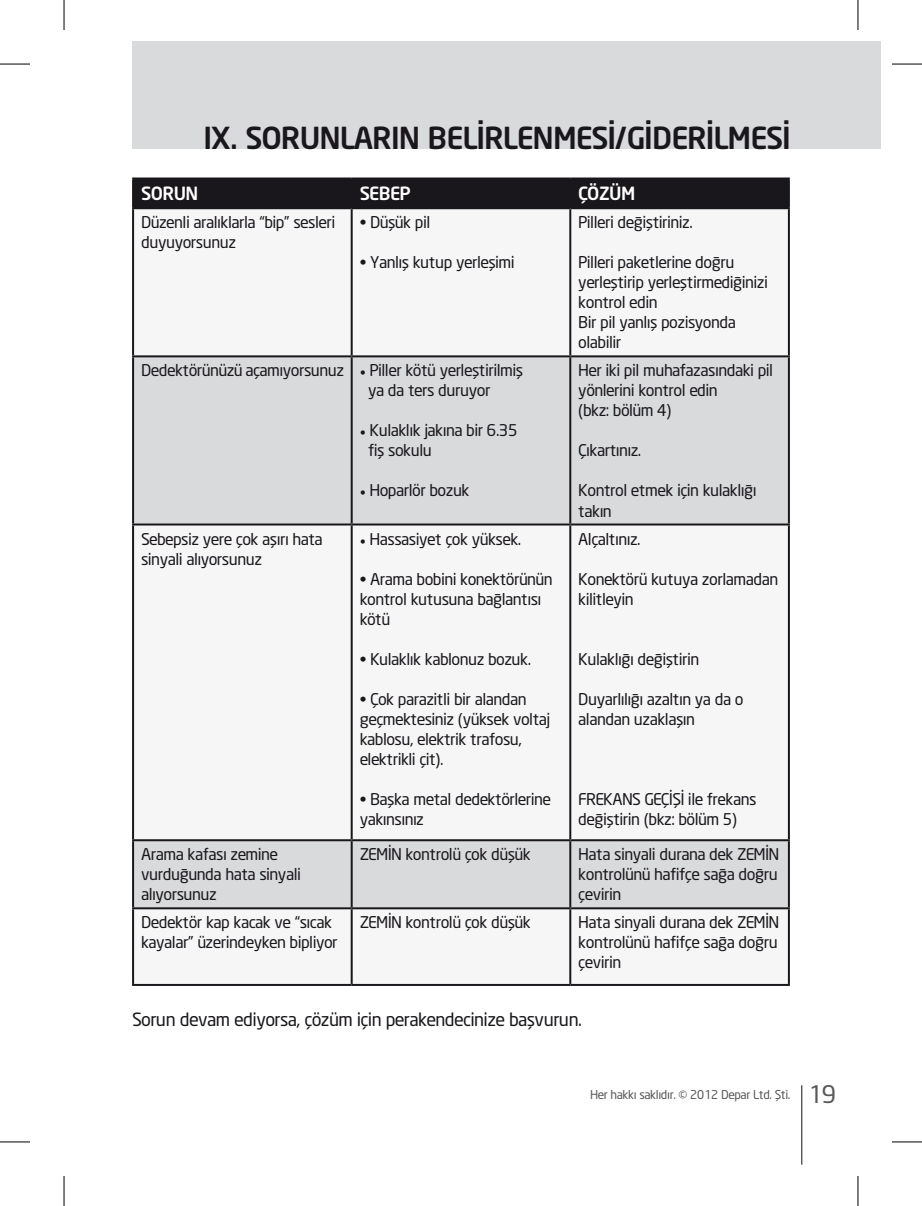
<style>
.page{position:relative;width:922px;height:1206px;background:#fff}
.page>*{position:absolute;margin:0;border:0;box-sizing:border-box;transform-origin:0 0}
.t1{font:500 30px "Neo Sans";color:#1a171c}
.t2{font:18px "Neo Sans";color:#1a171c}
.t3{font:500 18px "Neo Sans";color:#fff}
.t4{font:16px/20px "Neo Sans";color:#1a171c}
.t5{font:12px "Neo Sans";color:#58585a}
.s1{font-family:"Minion Pro"}
.s2{font-size:24px}
</style>
<div class="page">
<hr style="left:801px;top:1084px;width:1px;height:80px;background:#58585a">
<div style="left:134px;top:179px;width:654px;height:28px;background:#1a171c"></div>
<div style="left:134px;top:209px;width:654px;height:774px;background:#f6f6f7"></div>
<svg style="left:134px;top:357px;width:654px;height:550px;fill:#f6f6f7"></svg>
<hr style="left:132px;top:177px;width:220px;height:2px;background:#1a171c">
<hr style="left:132px;top:179px;width:2px;height:28px;background:#1a171c">
<hr style="left:352px;top:177px;width:218px;height:2px;background:#1a171c">
<hr style="left:351px;top:179px;width:2px;height:28px;background:#1a171c">
<hr style="left:570px;top:177px;width:220px;height:2px;background:#1a171c">
<hr style="left:569px;top:179px;width:2px;height:28px;background:#1a171c">
<hr style="left:788px;top:179px;width:2px;height:28px;background:#1a171c">
<hr style="left:132px;top:207px;width:220px;height:2px;background:#1a171c">
<hr style="left:132px;top:209px;width:2px;height:146px;background:#1a171c">
<hr style="left:352px;top:207px;width:218px;height:2px;background:#1a171c">
<hr style="left:351px;top:209px;width:2px;height:146px;background:#1a171c">
<hr style="left:570px;top:207px;width:220px;height:2px;background:#1a171c">
<hr style="left:569px;top:209px;width:2px;height:146px;background:#1a171c">
<hr style="left:788px;top:209px;width:2px;height:146px;background:#1a171c">
<hr style="left:132px;top:355px;width:220px;height:2px;background:#1a171c">
<hr style="left:132px;top:357px;width:2px;height:166px;background:#1a171c">
<hr style="left:352px;top:355px;width:218px;height:2px;background:#1a171c">
<hr style="left:351px;top:357px;width:2px;height:166px;background:#1a171c">
<hr style="left:570px;top:355px;width:220px;height:2px;background:#1a171c">
<hr style="left:569px;top:357px;width:2px;height:166px;background:#1a171c">
<hr style="left:788px;top:357px;width:2px;height:166px;background:#1a171c">
<hr style="left:132px;top:523px;width:220px;height:2px;background:#1a171c">
<hr style="left:132px;top:525px;width:2px;height:314px;background:#1a171c">
<hr style="left:352px;top:523px;width:218px;height:2px;background:#1a171c">
<hr style="left:351px;top:525px;width:2px;height:314px;background:#1a171c">
<hr style="left:570px;top:523px;width:220px;height:2px;background:#1a171c">
<hr style="left:569px;top:525px;width:2px;height:314px;background:#1a171c">
<hr style="left:788px;top:525px;width:2px;height:314px;background:#1a171c">
<hr style="left:132px;top:839px;width:220px;height:2px;background:#1a171c">
<hr style="left:132px;top:841px;width:2px;height:66px;background:#1a171c">
<hr style="left:352px;top:839px;width:218px;height:2px;background:#1a171c">
<hr style="left:351px;top:841px;width:2px;height:66px;background:#1a171c">
<hr style="left:570px;top:839px;width:220px;height:2px;background:#1a171c">
<hr style="left:569px;top:841px;width:2px;height:66px;background:#1a171c">
<hr style="left:788px;top:841px;width:2px;height:66px;background:#1a171c">
<hr style="left:132px;top:907px;width:220px;height:2px;background:#1a171c">
<hr style="left:132px;top:909px;width:2px;height:74px;background:#1a171c">
<hr style="left:352px;top:907px;width:218px;height:2px;background:#1a171c">
<hr style="left:351px;top:909px;width:2px;height:74px;background:#1a171c">
<hr style="left:570px;top:907px;width:220px;height:2px;background:#1a171c">
<hr style="left:569px;top:909px;width:2px;height:74px;background:#1a171c">
<hr style="left:788px;top:909px;width:2px;height:74px;background:#1a171c">
<hr style="left:132px;top:983px;width:220px;height:2px;background:#1a171c">
<hr style="left:352px;top:983px;width:218px;height:2px;background:#1a171c">
<hr style="left:570px;top:983px;width:220px;height:2px;background:#1a171c">
<div style="left:132px;top:41px;width:748px;height:108px;background:#d9dadb"></div>
<hr style="left:0;top:64px;width:30px;height:1px;background:#000">
<hr style="left:892px;top:64px;width:30px;height:1px;background:#000">
<hr style="left:0;top:1141px;width:30px;height:1px;background:#000">
<hr style="left:892px;top:1141px;width:30px;height:1px;background:#000">
<hr style="left:64px;top:0;width:1px;height:30px;background:#000">
<hr style="left:64px;top:1175px;width:1px;height:30px;background:#000">
<hr style="left:857px;top:0;width:1px;height:30px;background:#000">
<hr style="left:857px;top:1175px;width:1px;height:30px;background:#000">
<p class="t1" style="left:203px;top:119px;width:588px">IX. SORUNLARIN BELİRLENMESİ/GİDERİLMESİ</p>
<p class="t3" style="left:141px;top:182px;width:58px">SORUN</p>
<p class="t3" style="left:360px;top:182px;width:52px">SEBEP</p>
<p class="t3" style="left:578px;top:182px;width:58px">ÇÖZÜM</p>
<p class="t4" style="left:141px;top:212px;width:195px">Düzenli aralıklarla “bip” sesleri duyuyorsunuz</p>
<p class="t4" style="left:360px;top:212px;width:72px">• Düşük pil</p>
<p class="t4" style="left:360px;top:252px;width:156px">• Yanlış kutup yerleşimi</p>
<p class="t4" style="left:578px;top:212px;width:115px">Pilleri değiştiriniz.</p>
<p class="t4" style="left:578px;top:252px;width:191px">Pilleri paketlerine doğru yerleştirip yerleştirmediğinizi kontrol edin</p>
<p class="t4" style="left:578px;top:312px;width:159px">Bir pil yanlış pozisyonda olabilir</p>
<p class="t4" style="left:141px;top:360px;width:204px">Dedektörünüzü açamıyorsunuz</p>
<p class="t4" style="left:360px;top:360px;width:164px"><span class="s1">•</span> Piller kötü yerleştirilmiş</p>
<p class="t4" style="left:368px;top:380px;width:123px">ya da ters duruyor</p>
<p class="t4" style="left:360px;top:420px;width:159px"><span class="s1">•</span> Kulaklık jakına bir 6.35</p>
<p class="t4" style="left:368px;top:440px;width:65px">fiş sokulu</p>
<p class="t4" style="left:360px;top:480px;width:111px"><span class="s1">•</span> Hoparlör bozuk</p>
<p class="t4" style="left:141px;top:528px;width:183px">Sebepsiz yere çok aşırı hata sinyali alıyorsunuz</p>
<p class="t4" style="left:360px;top:528px;width:162px"><span class="s1">•</span> Hassasiyet çok yüksek.</p>
<p class="t4" style="left:360px;top:568px;width:194px">• Arama bobini konektörünün kontrol kutusuna bağlantısı kötü</p>
<p class="t4" style="left:360px;top:648px;width:172px">• Kulaklık kablonuz bozuk.</p>
<p class="t4" style="left:360px;top:688px;width:192px">• Çok parazitli bir alandan geçmektesiniz (yüksek voltaj kablosu, elektrik trafosu, elektrikli çit).</p>
<p class="t4" style="left:360px;top:788px;width:192px">• Başka metal dedektörlerine yakınsınız</p>
<p class="t4" style="left:578px;top:360px;width:196px">Her iki pil muhafazasındaki pil yönlerini kontrol edin</p>
<p class="t4" style="left:578px;top:400px;width:94px">(bkz: bölüm 4)</p>
<p class="t4" style="left:578px;top:440px;width:64px">Çıkartınız.</p>
<p class="t4" style="left:578px;top:480px;width:179px">Kontrol etmek için kulaklığı takın</p>
<p class="t4" style="left:578px;top:528px;width:63px">Alçaltınız.</p>
<p class="t4" style="left:578px;top:568px;width:201px">Konektörü kutuya zorlamadan kilitleyin</p>
<p class="t4" style="left:578px;top:648px;width:122px">Kulaklığı değiştirin</p>
<p class="t4" style="left:578px;top:688px;width:166px">Duyarlılığı azaltın ya da o alandan uzaklaşın</p>
<p class="t4" style="left:578px;top:788px;width:179px">FREKANS GEÇİŞİ ile frekans değiştirin (bkz: bölüm 5)</p>
<p class="t4" style="left:141px;top:844px;width:161px">Arama kafası zemine vurduğunda hata sinyali alıyorsunuz</p>
<p class="t4" style="left:360px;top:844px;width:172px">ZEMİN kontrolü çok düşük</p>
<p class="t4" style="left:578px;top:844px;width:202px;text-align:justify">Hata sinyali durana dek ZEMİN kontrolünü hafifçe sağa doğru çevirin</p>
<p class="t4" style="left:141px;top:912px;width:198px">Dedektör kap kacak ve “sıcak kayalar” üzerindeyken bipliyor</p>
<p class="t4" style="left:360px;top:912px;width:172px">ZEMİN kontrolü çok düşük</p>
<p class="t4" style="left:578px;top:912px;width:202px;text-align:justify">Hata sinyali durana dek ZEMİN kontrolünü hafifçe sağa doğru çevirin</p>
<p class="t2" style="left:132px;top:1008px;width:450px">Sorun devam ediyorsa, çözüm için perakendecinize başvurun.</p>
<p class="t5" style="left:590px;top:1086px;width:247px">Her hakkı saklıdır. © 2012 Depar Ltd. Şti. <span class="s2">19</span></p>
</div>
